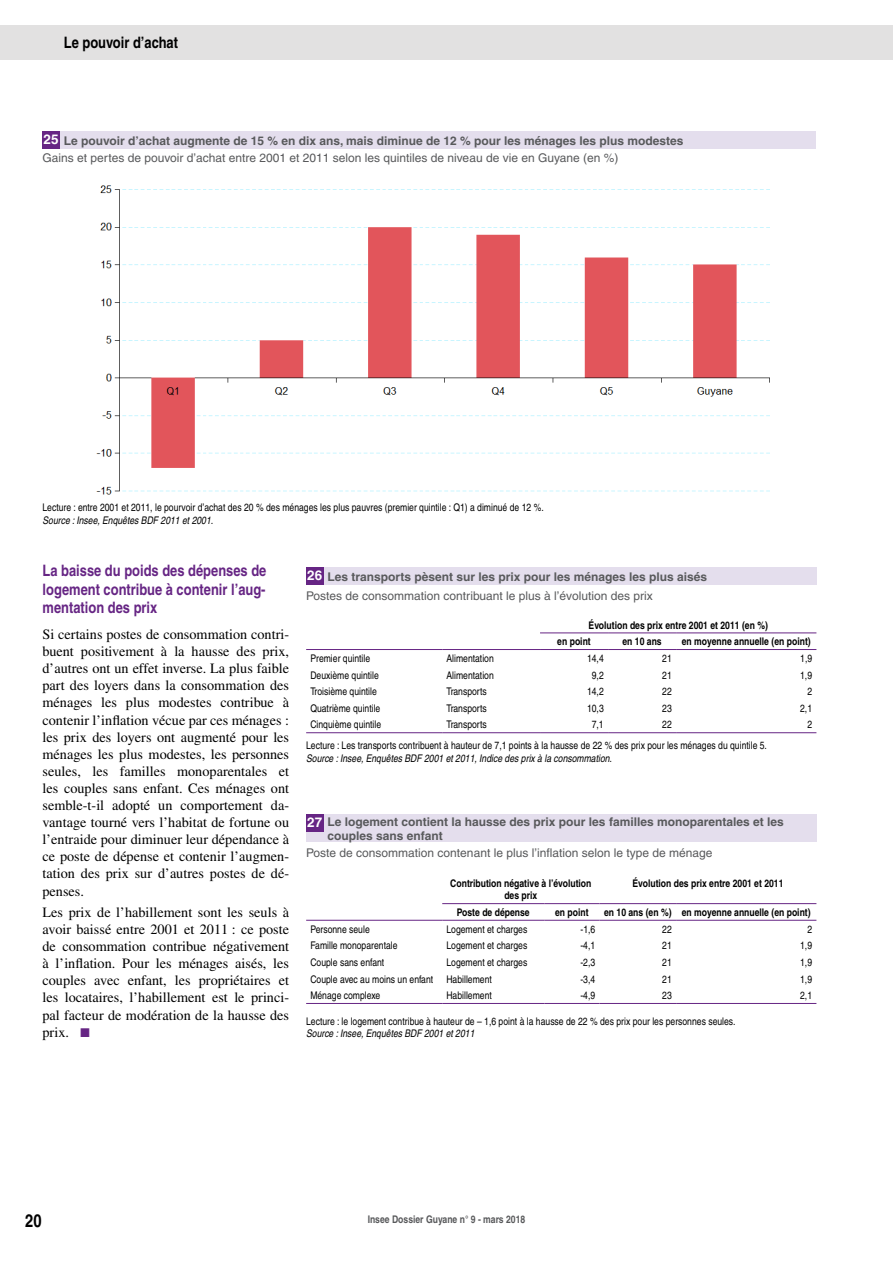
<style>
.page{position:relative;width:893px;height:1263px;background:#fff}
.page>*{position:absolute;margin:0;border:0;box-sizing:border-box;transform-origin:0 0}
.t1{font:700 condensed 18px "Helvetica";color:#000}
.t2{font:700 condensed 15.75px/18.9px "Helvetica";color:#662584;text-align:justify}
.t3{font:700 condensed 15.75px "Helvetica";color:#000}
.t4{font:14.25px/17.1px "Times";color:#000;text-align:justify}
.t5{font:700 13.5px "Helvetica";color:#fff}
.t6{font:700 12px/14.4px "Helvetica";color:#58595b}
.t7{font:12px "Helvetica";color:#58595b}
.t8{font:condensed 10.5px "Helvetica";color:#000}
.t9{font:700 condensed 10.5px/16.6px "Helvetica";color:#000}
.t10{font:italic condensed 10.5px "Helvetica";color:#000}
.t11{font:700 condensed 10.5px "Helvetica";color:#58595b}
.s1{font-family:"Courier New";color:#662584}
</style>
<div class="page">
<div style="left:0;top:26px;width:893px;height:34px;background:#e2e1e1"></div>
<div style="left:306px;top:568px;width:510px;height:17px;background:#e4deed"></div>
<div style="left:306px;top:568px;width:17px;height:17px;background:#662584"></div>
<hr style="left:540px;top:633px;width:68px;height:1px;background:#662584">
<hr style="left:608px;top:633px;width:68px;height:1px;background:#662584">
<hr style="left:676px;top:633px;width:140px;height:1px;background:#662584">
<hr style="left:306px;top:649px;width:136px;height:1px;background:#662584">
<hr style="left:442px;top:649px;width:98px;height:1px;background:#662584">
<hr style="left:540px;top:649px;width:68px;height:1px;background:#662584">
<hr style="left:608px;top:649px;width:68px;height:1px;background:#662584">
<hr style="left:676px;top:649px;width:140px;height:1px;background:#662584">
<hr style="left:306px;top:732px;width:136px;height:1px;background:#662584">
<hr style="left:442px;top:732px;width:98px;height:1px;background:#662584">
<hr style="left:540px;top:732px;width:68px;height:1px;background:#662584">
<hr style="left:608px;top:732px;width:68px;height:1px;background:#662584">
<hr style="left:676px;top:732px;width:140px;height:1px;background:#662584">
<div style="left:306px;top:814px;width:510px;height:28px;background:#e4deed"></div>
<div style="left:306px;top:814px;width:17px;height:17px;background:#662584"></div>
<hr style="left:442px;top:903px;width:102px;height:1px;background:#662584">
<hr style="left:544px;top:903px;width:56px;height:1px;background:#662584">
<hr style="left:600px;top:903px;width:76px;height:1px;background:#662584">
<hr style="left:676px;top:903px;width:140px;height:1px;background:#662584">
<hr style="left:306px;top:920px;width:136px;height:1px;background:#662584">
<hr style="left:442px;top:920px;width:102px;height:1px;background:#662584">
<hr style="left:544px;top:920px;width:56px;height:1px;background:#662584">
<hr style="left:600px;top:920px;width:76px;height:1px;background:#662584">
<hr style="left:676px;top:920px;width:140px;height:1px;background:#662584">
<hr style="left:306px;top:1003px;width:136px;height:1px;background:#662584">
<hr style="left:442px;top:1003px;width:102px;height:1px;background:#662584">
<hr style="left:544px;top:1003px;width:56px;height:1px;background:#662584">
<hr style="left:600px;top:1003px;width:76px;height:1px;background:#662584">
<hr style="left:676px;top:1003px;width:140px;height:1px;background:#662584">
<div style="left:43px;top:132px;width:773px;height:17px;background:#e4deed"></div>
<div style="left:43px;top:132px;width:17px;height:17px;background:#662584"></div>
<img style="left:96px;top:185px;width:674px;height:310px">
<p class="t3" style="left:64px;top:33px;width:116px">Le pouvoir d’achat</p>
<p class="t5" style="left:44px;top:131px;width:17px">25</p>
<p class="t6" style="left:64px;top:133px;width:621px">Le pouvoir d’achat augmente de 15 % en dix ans, mais diminue de 12 % pour les ménages les plus modestes</p>
<p class="t7" style="left:43px;top:151px;width:577px">Gains et pertes de pouvoir d’achat entre 2001 et 2011 selon les quintiles de niveau de vie en Guyane (en %)</p>
<p class="t8" style="left:43px;top:501px;width:503px">Lecture : entre 2001 et 2011, le pourvoir d’achat des 20 % des ménages les plus pauvres (premier quintile : Q1) a diminué de 12 %.</p>
<p class="t10" style="left:43px;top:514px;width:172px">Source : Insee, Enquêtes BDF 2011 et 2001.</p>
<p class="t2" style="left:43px;top:560px;width:225px">La baisse du poids des dépenses de logement contribue à contenir l’aug&shy;mentation des prix</p>
<p class="t4" style="left:43px;top:626px;width:248px">Si certains postes de consommation contri&shy;buent positivement à la hausse des prix, d’autres ont un effet inverse. La plus faible part des loyers dans la consommation des ménages les plus modestes contribue à contenir l’inflation vécue par ces ménages : les prix des loyers ont augmenté pour les ménages les plus modestes, les personnes seules, les familles monoparentales et les couples sans enfant. Ces ménages ont semble-t-il adopté un comportement da&shy;vantage tourné vers l’habitat de fortune ou l’entraide pour diminuer leur dépendance à ce poste de dépense et contenir l’augmen&shy;tation des prix sur d’autres postes de dé&shy;penses.</p>
<p class="t4" style="left:43px;top:903px;width:248px">Les prix de l’habillement sont les seuls à avoir baissé entre 2001 et 2011 : ce poste de consommation contribue négativement à l’inflation. Pour les ménages aisés, les couples avec enfant, les propriétaires et les locataires, l’habillement est le princi&shy;pal facteur de modération de la hausse des prix. <span class="s1">■</span></p>
<p class="t5" style="left:307px;top:567px;width:17px">26</p>
<p class="t6" style="left:327px;top:569px;width:381px">Les transports pèsent sur les prix pour les ménages les plus aisés</p>
<p class="t7" style="left:306px;top:589px;width:348px">Postes de consommation contribuant le plus à l’évolution des prix</p>
<p class="t9" style="left:557px;top:616px;width:212px;text-indent:31px">Évolution des prix entre 2001 et 2011 (en %) en point</p>
<p class="t9" style="left:622px;top:633px;width:41px">en 10 ans</p>
<p class="t9" style="left:682px;top:633px;width:130px">en moyenne annuelle (en point)</p>
<p class="t8" style="left:310px;top:652px;width:61px">Premier quintile</p>
<p class="t8" style="left:446px;top:652px;width:49px">Alimentation</p>
<p class="t8" style="left:587px;top:652px;width:18px">14,4</p>
<p class="t8" style="left:662px;top:652px;width:11px">21</p>
<p class="t8" style="left:800px;top:652px;width:13px">1,9</p>
<p class="t8" style="left:310px;top:669px;width:70px">Deuxième quintile</p>
<p class="t8" style="left:446px;top:669px;width:49px">Alimentation</p>
<p class="t8" style="left:592px;top:669px;width:13px">9,2</p>
<p class="t8" style="left:662px;top:669px;width:11px">21</p>
<p class="t8" style="left:800px;top:669px;width:13px">1,9</p>
<p class="t8" style="left:310px;top:685px;width:68px">Troisième quintile</p>
<p class="t8" style="left:446px;top:685px;width:42px">Transports</p>
<p class="t8" style="left:587px;top:685px;width:18px">14,2</p>
<p class="t8" style="left:662px;top:685px;width:11px">22</p>
<p class="t8" style="left:807px;top:685px;width:6px">2</p>
<p class="t8" style="left:310px;top:702px;width:71px">Quatrième quintile</p>
<p class="t8" style="left:446px;top:702px;width:42px">Transports</p>
<p class="t8" style="left:587px;top:702px;width:18px">10,3</p>
<p class="t8" style="left:662px;top:702px;width:11px">23</p>
<p class="t8" style="left:800px;top:702px;width:13px">2,1</p>
<p class="t8" style="left:310px;top:719px;width:72px">Cinquième quintile</p>
<p class="t8" style="left:446px;top:719px;width:42px">Transports</p>
<p class="t8" style="left:592px;top:719px;width:13px">7,1</p>
<p class="t8" style="left:662px;top:719px;width:11px">22</p>
<p class="t8" style="left:807px;top:719px;width:6px">2</p>
<p class="t8" style="left:306px;top:739px;width:462px">Lecture : Les transports contribuent à hauteur de 7,1 points à la hausse de 22 % des prix pour les ménages du quintile 5.</p>
<p class="t10" style="left:306px;top:752px;width:307px">Source : Insee, Enquêtes BDF 2001 et 2011, Indice des prix à la consommation.</p>
<p class="t6" style="left:327px;top:814px;width:458px">Le logement contient la hausse des prix pour les familles monoparentales et les couples sans enfant</p>
<p class="t7" style="left:306px;top:845px;width:408px">Poste de consommation contenant le plus l’inflation selon le type de ménage</p>
<p class="t5" style="left:307px;top:814px;width:17px">27</p>
<p class="t9" style="left:450px;top:877px;width:143px;line-height:12.6px;text-align:center">Contribution négative à l’évolution des prix</p>
<p class="t9" style="left:632px;top:874px;width:152px">Évolution des prix entre 2001 et 2011</p>
<p class="t9" style="left:457px;top:904px;width:74px">Poste de dépense</p>
<p class="t9" style="left:555px;top:904px;width:35px">en point</p>
<p class="t9" style="left:604px;top:904px;width:208px">en 10 ans (en %) en moyenne annuelle (en point)</p>
<p class="t8" style="left:310px;top:923px;width:61px">Personne seule</p>
<p class="t8" style="left:446px;top:923px;width:82px">Logement et charges</p>
<p class="t8" style="left:580px;top:923px;width:16px">-1,6</p>
<p class="t8" style="left:662px;top:923px;width:11px">22</p>
<p class="t8" style="left:807px;top:923px;width:6px">2</p>
<p class="t8" style="left:310px;top:939px;width:89px">Famille monoparentale</p>
<p class="t8" style="left:446px;top:939px;width:82px">Logement et charges</p>
<p class="t8" style="left:580px;top:939px;width:16px">-4,1</p>
<p class="t8" style="left:662px;top:939px;width:11px">21</p>
<p class="t8" style="left:800px;top:939px;width:13px">1,9</p>
<p class="t8" style="left:310px;top:956px;width:75px">Couple sans enfant</p>
<p class="t8" style="left:446px;top:956px;width:82px">Logement et charges</p>
<p class="t8" style="left:580px;top:956px;width:16px">-2,3</p>
<p class="t8" style="left:662px;top:956px;width:11px">21</p>
<p class="t8" style="left:800px;top:956px;width:13px">1,9</p>
<p class="t8" style="left:310px;top:973px;width:124px">Couple avec au moins un enfant</p>
<p class="t8" style="left:446px;top:973px;width:47px">Habillement</p>
<p class="t8" style="left:580px;top:973px;width:16px">-3,4</p>
<p class="t8" style="left:662px;top:973px;width:11px">21</p>
<p class="t8" style="left:800px;top:973px;width:13px">1,9</p>
<p class="t8" style="left:310px;top:989px;width:71px">Ménage complexe</p>
<p class="t8" style="left:446px;top:989px;width:47px">Habillement</p>
<p class="t8" style="left:580px;top:989px;width:16px">-4,9</p>
<p class="t8" style="left:662px;top:989px;width:11px">23</p>
<p class="t8" style="left:800px;top:989px;width:13px">2,1</p>
<p class="t8" style="left:306px;top:1015px;width:431px">Lecture : le logement contribue à hauteur de – 1,6 point à la hausse de 22 % des prix pour les personnes seules.</p>
<p class="t10" style="left:306px;top:1027px;width:170px">Source : Insee, Enquêtes BDF 2001 et 2011</p>
<p class="t1" style="left:25px;top:1209px;width:18px">20</p>
<p class="t11" style="left:368px;top:1213px;width:159px">Insee Dossier Guyane n° 9 - mars 2018</p>
</div>
